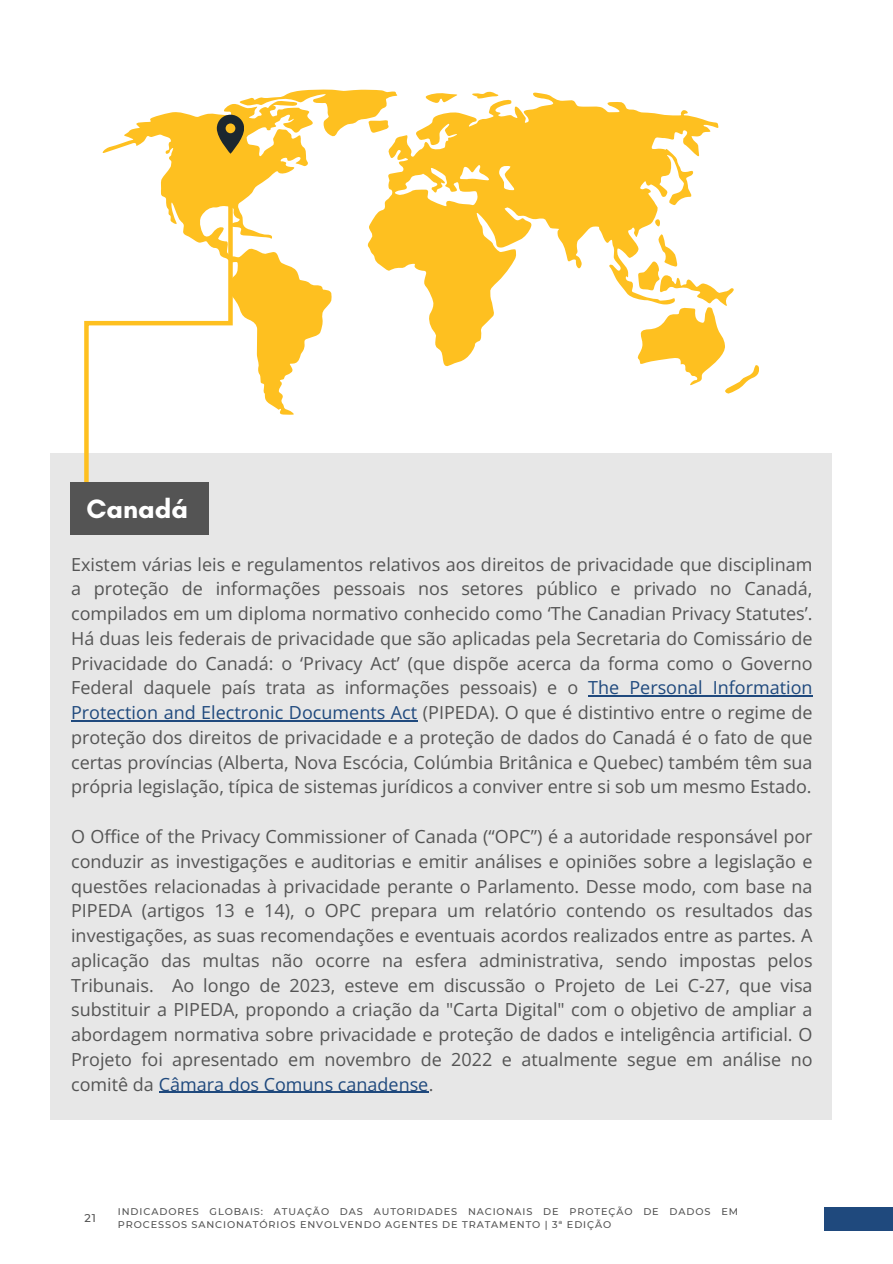
<style>
.page{position:relative;width:893px;height:1264px;background:#fff}
.page>*{position:absolute;margin:0;border:0;box-sizing:border-box;transform-origin:0 0}
.t1{font:700 27px "Glacial Indifference";color:#fff}
.t2{font:18px/24.8px "Open Sans";color:#545454;text-align:justify}
.t3{font:500 11.25px "Montserrat";color:#545454}
.t4{font:500 9.75px/12.9px "Montserrat";letter-spacing:.09em;color:#545454}
.s1{color:#1f497d}
</style>
<div class="page">
<div style="left:51px;top:453px;width:781px;height:666px;background:#e7e7e7"></div>
<svg style="left:84px;top:152px;width:125px;height:361px"></svg>
<svg style="left:367px;top:92px;width:352px;height:275px;fill:#fec124"></svg>
<svg style="left:635px;top:218px;width:123px;height:176px"></svg>
<svg style="left:103px;top:112px;width:229px;height:302px"></svg>
<svg style="left:217px;top:89px;width:182px;height:65px"></svg>
<div style="left:70px;top:482px;width:138px;height:53px;background:#545454"></div>
<hr style="left:588px;top:695px;width:41px;height:1px;background:#1f497d">
<hr style="left:629px;top:695px;width:183px;height:1px;background:#1f497d">
<hr style="left:71px;top:720px;width:346px;height:1px;background:#1f497d">
<hr style="left:159px;top:1091px;width:269px;height:1px;background:#1f497d">
<div style="left:824px;top:1207px;width:68px;height:24px;background:#1f497d"></div>
<h1 class="t1" style="left:86px;top:492px;width:103px">Canadá</h1>
<p class="t2" style="left:71px;top:551px;width:743px">Existem várias leis e regulamentos relativos aos direitos de privacidade que disciplinam a proteção de informações pessoais nos setores público e privado no Canadá, compilados em um diploma normativo conhecido como ‘The Canadian Privacy Statutes’.<br>Há duas leis federais de privacidade que são aplicadas pela Secretaria do Comissário de Privacidade do Canadá: o ‘Privacy Act’ (que dispõe acerca da forma como o Governo Federal daquele país trata as informações pessoais) e o <span class="s1">The Personal Information Protection and Electronic Documents Act</span> (PIPEDA). O que é distintivo entre o regime de proteção dos direitos de privacidade e a proteção de dados do Canadá é o fato de que certas províncias (Alberta, Nova Escócia, Colúmbia Britânica e Quebec) também têm sua própria legislação, típica de sistemas jurídicos a conviver entre si sob um mesmo Estado.</p>
<p class="t2" style="left:71px;top:823px;width:743px">O Office of the Privacy Commissioner of Canada (“OPC”) é a autoridade responsável por conduzir as investigações e auditorias e emitir análises e opiniões sobre a legislação e questões relacionadas à privacidade perante o Parlamento. Desse modo, com base na PIPEDA (artigos 13 e 14), o OPC prepara um relatório contendo os resultados das investigações, as suas recomendações e eventuais acordos realizados entre as partes. A aplicação das multas não ocorre na esfera administrativa, sendo impostas pelos Tribunais. Ao longo de 2023, esteve em discussão o Projeto de Lei C-27, que visa substituir a PIPEDA, propondo a criação da "Carta Digital" com o objetivo de ampliar a abordagem normativa sobre privacidade e proteção de dados e inteligência artificial. O Projeto foi apresentado em novembro de 2022 e atualmente segue em análise no comitê da <span class="s1">Câmara dos Comuns canadense</span>.</p>
<p class="t3" style="left:84px;top:1211px;width:13px">21</p>
<p class="t4" style="left:118px;top:1205px;width:621px">INDICADORES GLOBAIS: ATUAÇÃO DAS AUTORIDADES NACIONAIS DE PROTEÇÃO DE DADOS EM<br>PROCESSOS SANCIONATÓRIOS ENVOLVENDO AGENTES DE TRATAMENTO | 3ª EDIÇÃO</p>
</div>
